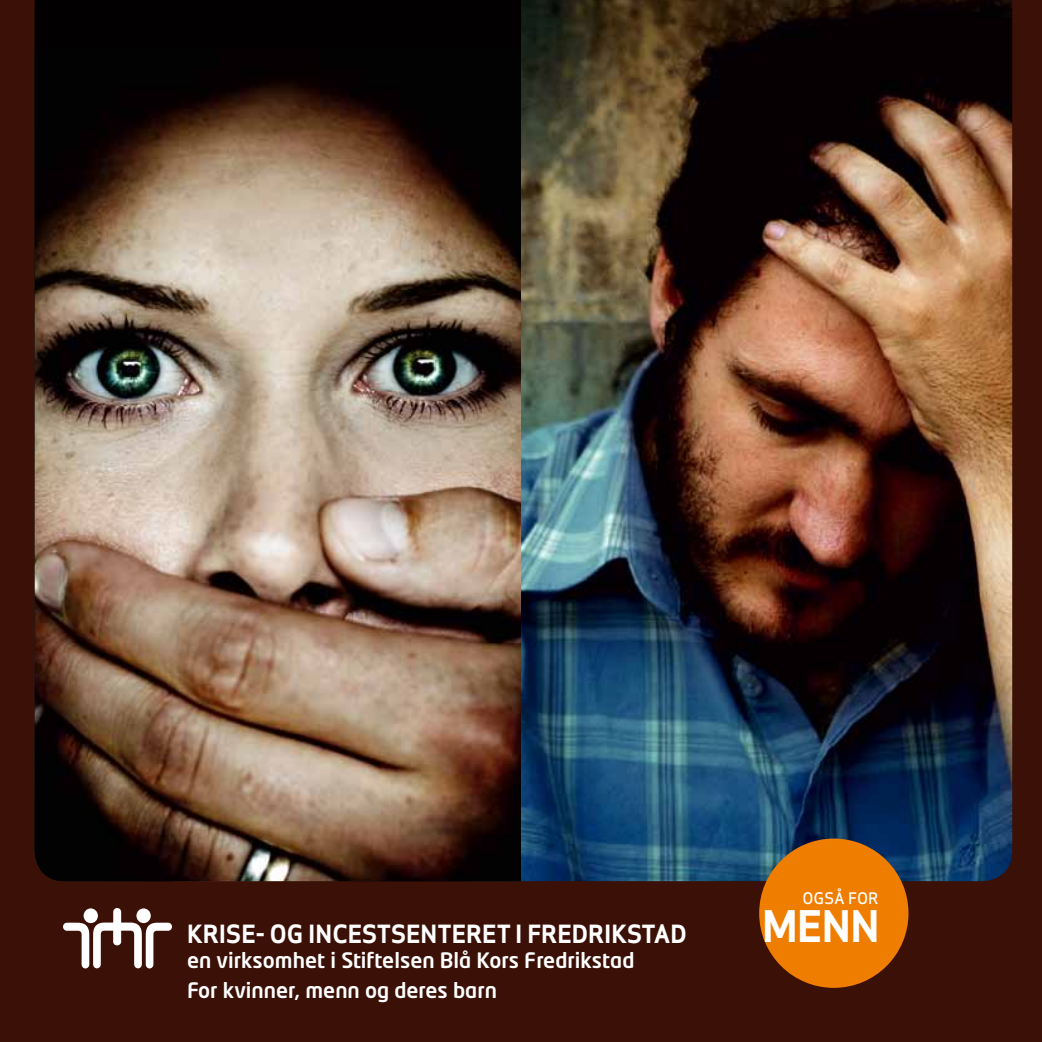
<style>
.page{position:relative;width:1042px;height:1042px;background:#3a1007}
.page>*{position:absolute;margin:0;border:0;box-sizing:border-box;transform-origin:0 0}
.t1{font:42.52px "Apex Sans Bold T";color:#fff}
.t2{font:24.5px "Apex Sans Bold T";color:#fff}
.t3{font:500 21px/29.8px "Neo Tech";color:#fff}
.t4{font:15.58px "Apex Sans Medium T";color:#fff}
</style>
<div class="page">
<svg style="left:63px;top:908px;width:109px;height:60px"></svg>
<div style="left:136px;top:908px;width:15px;height:15px;background:#fff;border-radius:50%"></div>
<img style="left:521px;top:0;width:491px;height:881px">
<div style="left:35px;top:0;width:486px;height:49px;background:#020000"></div>
<img style="left:35px;top:49px;width:486px;height:832px">
<div style="left:759px;top:838px;width:149px;height:150px;background:#ef7d00;border-radius:50%"></div>
<p class="t2" style="left:187px;top:918px;width:501px">KRISE- OG INCESTSENTERET I FREDRIKSTAD</p>
<p class="t3" style="left:187px;top:945px;width:449px">en virksomhet i Stiftelsen Blå Kors Fredrikstad<br>For kvinner, menn og deres barn</p>
<p class="t4" style="left:802px;top:888px;width:78px">OGSÅ FOR</p>
<h1 class="t1" style="left:762px;top:899px;width:62px">MENN</h1>
</div>
